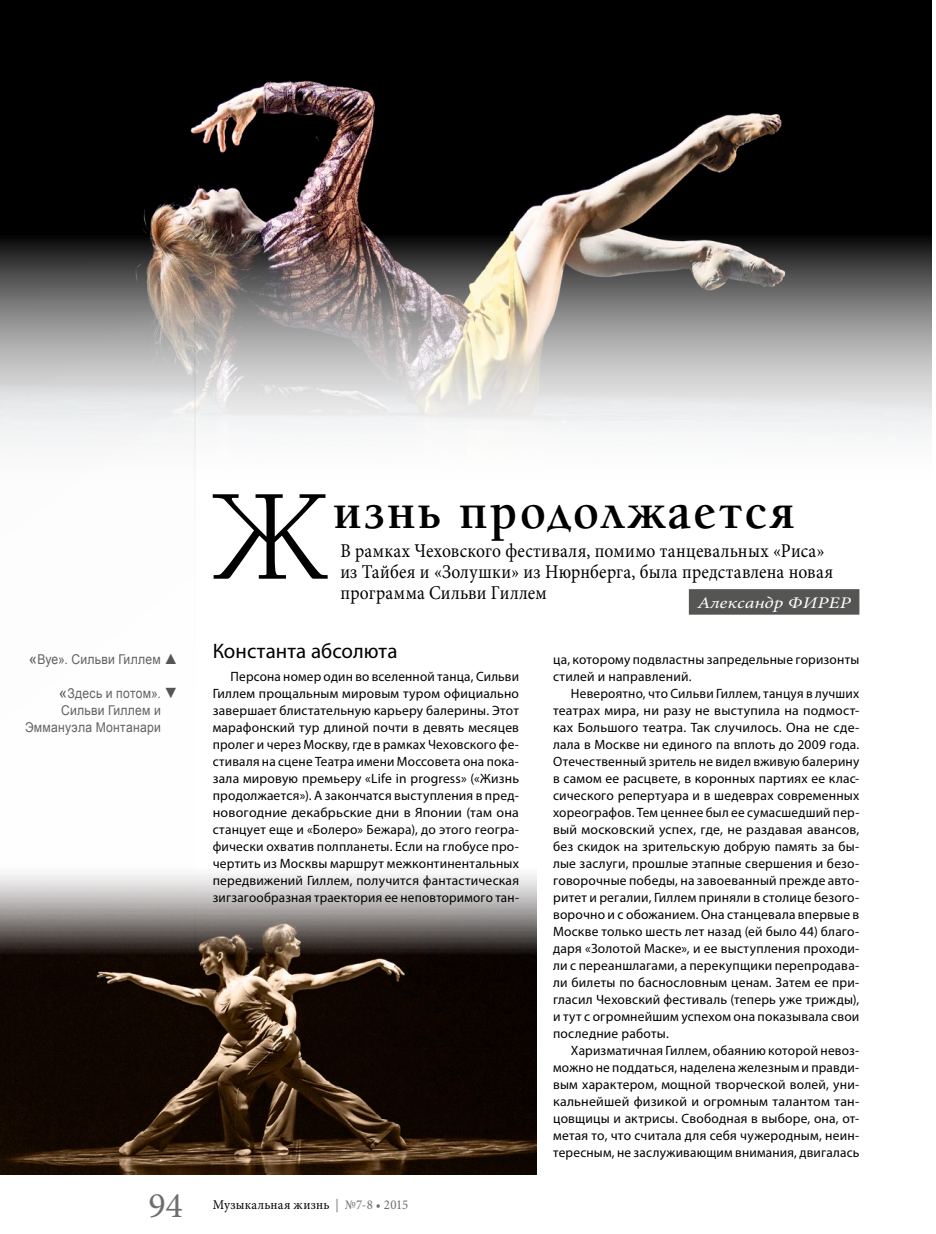
<style>
.page{position:relative;width:936px;height:1234px;background:#fff}
.page>*{position:absolute;margin:0;border:0;box-sizing:border-box;transform-origin:0 0}
.СТАТЬЯ-ЗАГОЛОВОК{font:132.9px "Alliance C";color:#000;scale:.95 1}
.СТАТЬЯ-ЗАГОЛОВОК-2{font:700 52.5px "Alliance C";letter-spacing:.05em;color:#000;scale:.95 1}
.t1{font:36px "Minion Pro";color:#6d6d6d}
.заголовок_4_-2{font:21px "Myriad Pro";letter-spacing:.005em;color:#000}
.СТАТЬЯ-ПОДЗАГОЛОВОК{font:19.5px/21px "Minion Pro";letter-spacing:.015em;color:#000;scale:.9 1}
.СТАТЬЯ-АВТОР{font:italic 16.2px "Minion Pro";color:#fff;scale:1.22 1}
.Arrow-left{font:15px "Arial";color:#555554}
.t2{font:13.5px/17px "Myriad Pro";letter-spacing:.015em;color:#000;text-align:justify}
.Arrow-left-2{font:13.5px/17px "Arial";letter-spacing:.025em;color:#626261;text-align:right;scale:.9 1}
.t3{font:13.5px "Minion Pro";letter-spacing:.02em;color:#000;scale:.95 1}
.s1{font-size:15px;color:#555554}
.s2{color:#6d6d6d}
</style>
<div class="page">
<img style="left:0;top:0;width:931px;height:471px">
<img style="left:0;top:874px;width:536px;height:300px">
<div style="left:688px;top:589px;width:171px;height:25px;background:#555554"></div>
<p class="Arrow-left-2" style="left:29px;top:650px;width:148px"><span class="s1">«</span>Bye». Сильви Гиллем</p>
<p class="Arrow-left" style="left:163px;top:648px;width:16px">▲</p>
<p class="Arrow-left-2" style="left:25px;top:684px;width:152px"><span class="s1">«</span>Здесь и потом».<br>Сильви Гиллем и<br>Эммануэла Монтанари</p>
<p class="Arrow-left" style="left:163px;top:682px;width:16px">▼</p>
<p class="СТАТЬЯ-ЗАГОЛОВОК" style="left:213px;top:456px;width:121px">Ж</p>
<p class="СТАТЬЯ-ЗАГОЛОВОК-2" style="left:333px;top:479px;width:486px">изнь продолжается</p>
<p class="СТАТЬЯ-ПОДЗАГОЛОВОК" style="left:340px;top:540px;width:549px">В рамках Чеховского фестиваля, помимо танцевальных «Риса» из Тайбея и «Золушки» из Нюрнберга, была представлена новая программа Сильви Гиллем</p>
<p class="СТАТЬЯ-АВТОР" style="left:697px;top:591px;width:127px">Александр ФИРЕР</p>
<p class="заголовок_4_-2" style="left:213px;top:638px;width:186px">Константа абсолюта</p>
<p class="t2" style="left:213px;top:667px;width:308px;text-indent:18px">Персона номер один во вселенной танца, Сильви Гиллем прощальным мировым туром официально завершает блистательную карьеру балерины. Этот марафонский тур длиной почти в девять месяцев пролег и через Москву, где в рамках Чеховского фе‑ стиваля на сцене Театра имени Моссовета она пока‑ зала мировую премьеру «Life in progress» («Жизнь продолжается»). А закончатся выступления в пред‑ новогодние декабрьские дни в Японии (там она станцует еще и «Болеро» Бежара), до этого геогра‑ фически охватив полпланеты. Если на глобусе про‑ чертить из Москвы маршрут межконтинентальных передвижений Гиллем, получится фантастическая зигзагообразная траектория ее неповторимого тан‑</p>
<p class="t2" style="left:553px;top:650px;width:308px">ца, которому подвластны запредельные горизонты стилей и направлений.</p>
<p class="t2" style="left:553px;top:684px;width:308px;text-indent:18px">Невероятно, что Сильви Гиллем, танцуя в лучших театрах мира, ни разу не выступила на подмост‑ ках Большого театра. Так случилось. Она не сде‑ лала в Москве ни единого па вплоть до 2009 года.<br>Отечественный зритель не видел вживую балерину в самом ее расцвете, в коронных партиях ее клас‑ сического репертуара и в шедеврах современных хореографов. Тем ценнее был ее сумасшедший пер‑ вый московский успех, где, не раздавая авансов, без скидок на зрительскую добрую память за бы‑ лые заслуги, прошлые этапные свершения и безо‑ говорочные победы, на завоеванный прежде авто‑ ритет и регалии, Гиллем приняли в столице безого‑ ворочно и с обожанием. Она станцевала впервые в Москве только шесть лет назад (ей было 44) благо‑ даря «Золотой Маске», и ее выступления проходи‑ ли с переаншлагами, а перекупщики перепродава‑ ли билеты по баснословным ценам. Затем ее при‑ гласил Чеховский фестиваль (теперь уже трижды), и тут с огромнейшим успехом она показывала свои последние работы.</p>
<p class="t2" style="left:553px;top:1041px;width:308px;text-indent:18px">Харизматичная Гиллем, обаянию которой невоз‑ можно не поддаться, наделена железным и правди‑ вым характером, мощной творческой волей, уни‑ кальнейшей физикой и огромным талантом тан‑ цовщицы и актрисы. Свободная в выборе, она, от‑ метая то, что считала для себя чужеродным, неин‑ тересным, не заслуживающим внимания, двигалась</p>
<h3 class="t1" style="left:148px;top:1181px;width:36px">94</h3>
<p class="t3" style="left:213px;top:1195px;width:207px">Музыкальная жизнь <span class="s2">| №7-8 • 2015</span></p>
</div>
